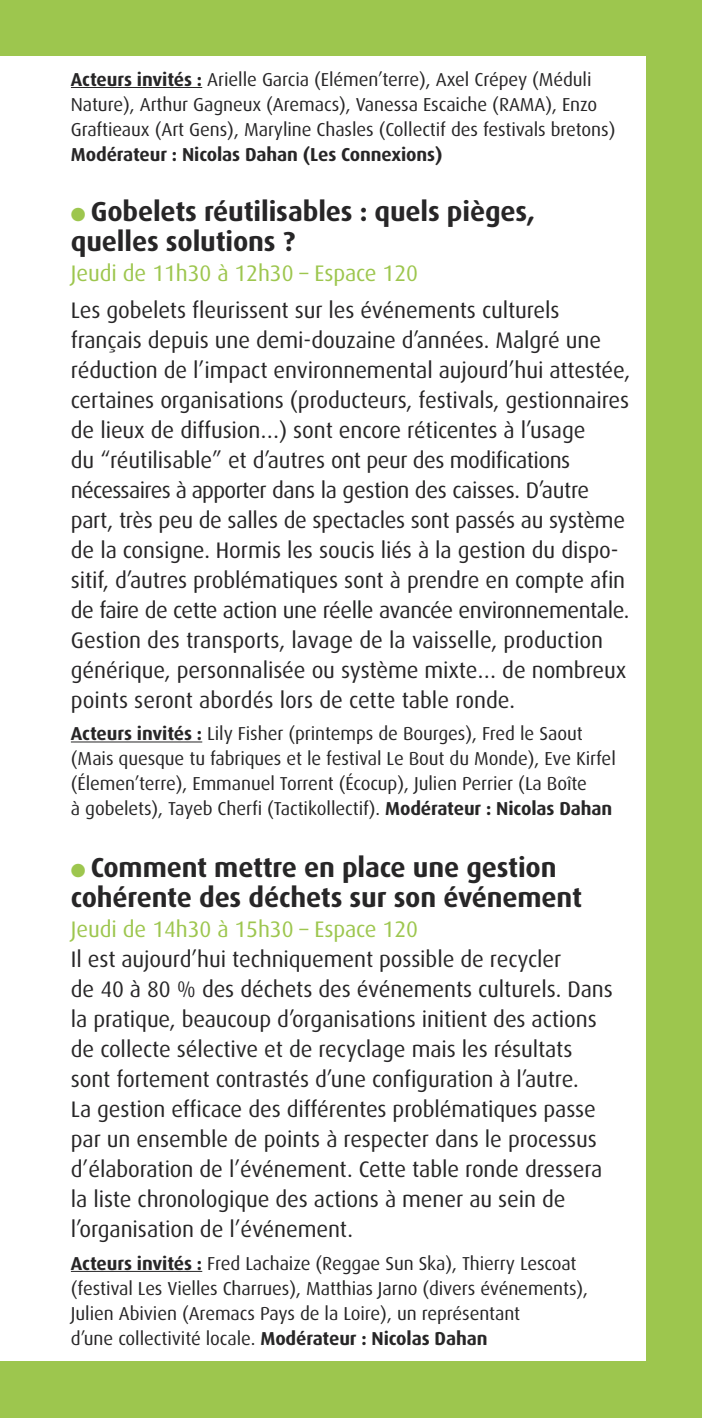
<style>
.page{position:relative;width:702px;height:1418px;background:#fff}
.page>*{position:absolute;margin:0;border:0;box-sizing:border-box;transform-origin:0 0}
.t1{font:700 27.5px/30px "Dax";letter-spacing:-.005em;color:#272627}
.t2{font:22.5px/30px "Dax";letter-spacing:-.005em;color:#272627}
.t3{font:22.5px "Dax";letter-spacing:-.005em;color:#9dc64e}
.t4{font:18.75px/25px "Dax";letter-spacing:-.005em;color:#272627}
.t5{font:700 18.75px "Dax";letter-spacing:-.005em;color:#272627}
.s1{font-weight:700}
.s2{color:#9dc64e}
</style>
<div class="page">
<div style="left:0;top:0;width:702px;height:1417px;background:#9dc64e"></div>
<div style="left:0;top:57px;width:645px;height:1304px;background:#fff"></div>
<hr style="left:71px;top:87px;width:131px;height:1px;background:#272627">
<hr style="left:71px;top:741px;width:131px;height:1px;background:#272627">
<hr style="left:71px;top:1270px;width:131px;height:1px;background:#272627">
<p class="t4" style="left:71px;top:68px;width:546px"><span class="s1">Acteurs invités :</span> Arielle Garcia (Elémen’terre), Axel Crépey (Méduli<br>Nature), Arthur Gagneux (Aremacs), Vanessa Escaiche (RAMA), Enzo<br>Graftieaux (Art Gens), Maryline Chasles (Collectif des festivals bretons)</p>
<p class="t5" style="left:71px;top:146px;width:373px">Modérateur : Nicolas Dahan (Les Connexions)</p>
<p class="t1" style="left:71px;top:198px;width:465px"><span class="s2">●</span> Gobelets réutilisables : quels pièges, quelles solutions ?</p>
<p class="t3" style="left:71px;top:263px;width:348px">Jeudi de 11h30 à 12h30 – Espace 120</p>
<p class="t2" style="left:71px;top:296px;width:561px">Les gobelets fleurissent sur les événements culturels français depuis une demi-douzaine d’années. Malgré une réduction de l’impact environnemental aujourd’hui attestée, certaines organisations (producteurs, festivals, gestionnaires de lieux de diffusion…) sont encore réticentes à l’usage<br>du “réutilisable” et d’autres ont peur des modifications nécessaires à apporter dans la gestion des caisses. D’autre part, très peu de salles de spectacles sont passés au système de la consigne. Hormis les soucis liés à la gestion du dispo&shy;sitif, d’autres problématiques sont à prendre en compte afin de faire de cette action une réelle avancée environnementale.<br>Gestion des transports, lavage de la vaisselle, production générique, personnalisée ou système mixte… de nombreux points seront abordés lors de cette table ronde.</p>
<p class="t4" style="left:71px;top:722px;width:546px"><span class="s1">Acteurs invités :</span> Lily Fisher (printemps de Bourges), Fred le Saout (Mais quesque tu fabriques et le festival Le Bout du Monde), Eve Kirfel (Élemen’terre), Emmanuel Torrent (Écocup), Julien Perrier (La Boîte<br>à gobelets), Tayeb Cherfi (Tactikollectif). <span class="s1">Modérateur : Nicolas Dahan</span></p>
<p class="t1" style="left:71px;top:854px;width:512px"><span class="s2">●</span> Comment mettre en place une gestion cohérente des déchets sur son événement</p>
<p class="t3" style="left:71px;top:919px;width:348px">Jeudi de 14h30 à 15h30 – Espace 120</p>
<p class="t2" style="left:71px;top:945px;width:543px">Il est aujourd’hui techniquement possible de recycler<br>de 40 à 80 % des déchets des événements culturels. Dans la pratique, beaucoup d’organisations initient des actions de collecte sélective et de recyclage mais les résultats sont fortement contrastés d’une configuration à l’autre.<br>La gestion efficace des différentes problématiques passe par un ensemble de points à respecter dans le processus d’élaboration de l’événement. Cette table ronde dressera la liste chronologique des actions à mener au sein de l’organisation de l’événement.</p>
<p class="t4" style="left:71px;top:1251px;width:518px"><span class="s1">Acteurs invités :</span> Fred Lachaize (Reggae Sun Ska), Thierry Lescoat (festival Les Vielles Charrues), Matthias Jarno (divers événements), Julien Abivien (Aremacs Pays de la Loire), un représentant<br>d’une collectivité locale. <span class="s1">Modérateur : Nicolas Dahan</span></p>
</div>
